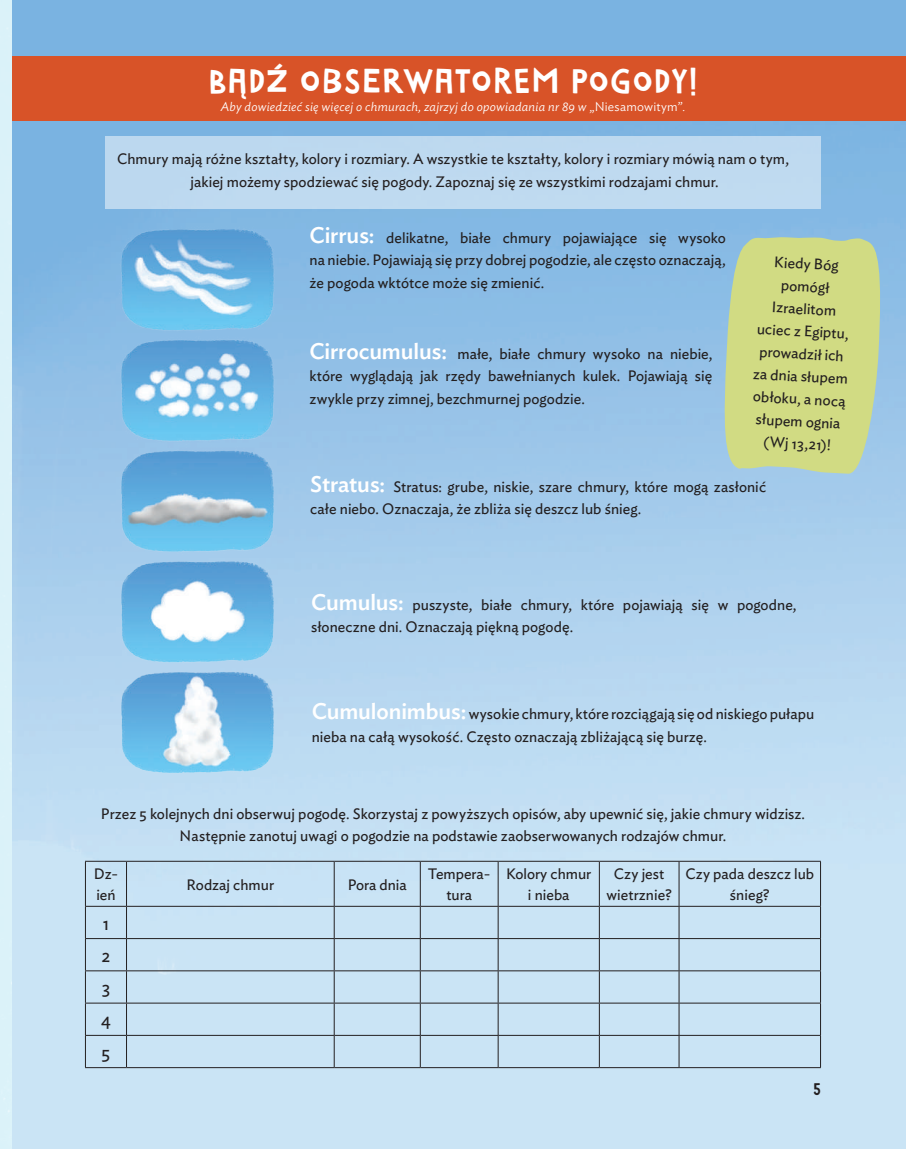
<style>
.page{position:relative;width:906px;height:1149px;background:#fff}
.page>*{position:absolute;margin:0;border:0;box-sizing:border-box;transform-origin:0 0}
.t1{font:36px "Marujo";letter-spacing:.07em;color:#fff}
.t2{font:18px/32.2px "Ideal Sans";color:#231f20;text-align:justify}
.t3{font:18px "Marujo";color:#231f20}
.t4{font:15px/22.5px "Ideal Sans";letter-spacing:.005em;color:#231f20;text-align:center}
.t5{font:italic 300 12.75px "Ideal Sans";letter-spacing:.02em;color:#fff}
.s1{font-style:normal}
.s2{font-weight:500;font-size:22.5px;color:#fff}
</style>
<div class="page">
<img style="left:0;top:0;width:906px;height:1148px">
<img style="left:98px;top:205px;width:210px;height:575px">
<div style="left:105px;top:136px;width:715px;height:72px;background:#bed9f0"></div>
<div style="left:13px;top:56px;width:893px;height:65px;background:#d85328"></div>
<svg style="left:723px;top:237px;width:160px;height:237px;background:#c9d88e"></svg>
<hr style="left:85px;top:860px;width:41px;height:1px;background:#231f20">
<hr style="left:85px;top:861px;width:1px;height:44px;background:#231f20">
<hr style="left:126px;top:860px;width:208px;height:1px;background:#231f20">
<hr style="left:126px;top:861px;width:1px;height:44px;background:#231f20">
<hr style="left:334px;top:860px;width:86px;height:1px;background:#231f20">
<hr style="left:334px;top:861px;width:1px;height:44px;background:#231f20">
<hr style="left:420px;top:860px;width:78px;height:1px;background:#231f20">
<hr style="left:420px;top:861px;width:1px;height:44px;background:#231f20">
<hr style="left:498px;top:860px;width:101px;height:1px;background:#231f20">
<hr style="left:498px;top:861px;width:1px;height:44px;background:#231f20">
<hr style="left:599px;top:860px;width:80px;height:1px;background:#231f20">
<hr style="left:599px;top:861px;width:1px;height:44px;background:#231f20">
<hr style="left:679px;top:860px;width:142px;height:1px;background:#231f20">
<hr style="left:678px;top:861px;width:1px;height:44px;background:#231f20">
<hr style="left:820px;top:861px;width:1px;height:44px;background:#231f20">
<hr style="left:85px;top:905px;width:41px;height:1px;background:#231f20">
<hr style="left:85px;top:906px;width:1px;height:31px;background:#231f20">
<hr style="left:126px;top:905px;width:208px;height:1px;background:#231f20">
<hr style="left:126px;top:906px;width:1px;height:31px;background:#231f20">
<hr style="left:334px;top:905px;width:86px;height:1px;background:#231f20">
<hr style="left:334px;top:906px;width:1px;height:31px;background:#231f20">
<hr style="left:420px;top:905px;width:78px;height:1px;background:#231f20">
<hr style="left:420px;top:906px;width:1px;height:31px;background:#231f20">
<hr style="left:498px;top:905px;width:101px;height:1px;background:#231f20">
<hr style="left:498px;top:906px;width:1px;height:31px;background:#231f20">
<hr style="left:599px;top:905px;width:80px;height:1px;background:#231f20">
<hr style="left:599px;top:906px;width:1px;height:31px;background:#231f20">
<hr style="left:679px;top:905px;width:142px;height:1px;background:#231f20">
<hr style="left:678px;top:906px;width:1px;height:31px;background:#231f20">
<hr style="left:820px;top:906px;width:1px;height:31px;background:#231f20">
<hr style="left:85px;top:937px;width:41px;height:1px;background:#231f20">
<hr style="left:85px;top:938px;width:1px;height:32px;background:#231f20">
<hr style="left:126px;top:937px;width:208px;height:1px;background:#231f20">
<hr style="left:126px;top:938px;width:1px;height:32px;background:#231f20">
<hr style="left:334px;top:937px;width:86px;height:1px;background:#231f20">
<hr style="left:334px;top:938px;width:1px;height:32px;background:#231f20">
<hr style="left:420px;top:937px;width:78px;height:1px;background:#231f20">
<hr style="left:420px;top:938px;width:1px;height:32px;background:#231f20">
<hr style="left:498px;top:937px;width:101px;height:1px;background:#231f20">
<hr style="left:498px;top:938px;width:1px;height:32px;background:#231f20">
<hr style="left:599px;top:937px;width:80px;height:1px;background:#231f20">
<hr style="left:599px;top:938px;width:1px;height:32px;background:#231f20">
<hr style="left:679px;top:937px;width:142px;height:1px;background:#231f20">
<hr style="left:678px;top:938px;width:1px;height:32px;background:#231f20">
<hr style="left:820px;top:938px;width:1px;height:32px;background:#231f20">
<hr style="left:85px;top:970px;width:41px;height:1px;background:#231f20">
<hr style="left:85px;top:970px;width:1px;height:32px;background:#231f20">
<hr style="left:126px;top:970px;width:208px;height:1px;background:#231f20">
<hr style="left:126px;top:970px;width:1px;height:32px;background:#231f20">
<hr style="left:334px;top:970px;width:86px;height:1px;background:#231f20">
<hr style="left:334px;top:970px;width:1px;height:32px;background:#231f20">
<hr style="left:420px;top:970px;width:78px;height:1px;background:#231f20">
<hr style="left:420px;top:970px;width:1px;height:32px;background:#231f20">
<hr style="left:498px;top:970px;width:101px;height:1px;background:#231f20">
<hr style="left:498px;top:970px;width:1px;height:32px;background:#231f20">
<hr style="left:599px;top:970px;width:80px;height:1px;background:#231f20">
<hr style="left:599px;top:970px;width:1px;height:32px;background:#231f20">
<hr style="left:679px;top:970px;width:142px;height:1px;background:#231f20">
<hr style="left:678px;top:970px;width:1px;height:32px;background:#231f20">
<hr style="left:820px;top:970px;width:1px;height:32px;background:#231f20">
<hr style="left:85px;top:1002px;width:41px;height:1px;background:#231f20">
<hr style="left:85px;top:1003px;width:1px;height:31px;background:#231f20">
<hr style="left:126px;top:1002px;width:208px;height:1px;background:#231f20">
<hr style="left:126px;top:1003px;width:1px;height:31px;background:#231f20">
<hr style="left:334px;top:1002px;width:86px;height:1px;background:#231f20">
<hr style="left:334px;top:1003px;width:1px;height:31px;background:#231f20">
<hr style="left:420px;top:1002px;width:78px;height:1px;background:#231f20">
<hr style="left:420px;top:1003px;width:1px;height:31px;background:#231f20">
<hr style="left:498px;top:1002px;width:101px;height:1px;background:#231f20">
<hr style="left:498px;top:1003px;width:1px;height:31px;background:#231f20">
<hr style="left:599px;top:1002px;width:80px;height:1px;background:#231f20">
<hr style="left:599px;top:1003px;width:1px;height:31px;background:#231f20">
<hr style="left:679px;top:1002px;width:142px;height:1px;background:#231f20">
<hr style="left:678px;top:1003px;width:1px;height:31px;background:#231f20">
<hr style="left:820px;top:1003px;width:1px;height:31px;background:#231f20">
<hr style="left:85px;top:1034px;width:41px;height:1px;background:#231f20">
<hr style="left:85px;top:1035px;width:1px;height:31px;background:#231f20">
<hr style="left:126px;top:1034px;width:208px;height:1px;background:#231f20">
<hr style="left:126px;top:1035px;width:1px;height:31px;background:#231f20">
<hr style="left:334px;top:1034px;width:86px;height:1px;background:#231f20">
<hr style="left:334px;top:1035px;width:1px;height:31px;background:#231f20">
<hr style="left:420px;top:1034px;width:78px;height:1px;background:#231f20">
<hr style="left:420px;top:1035px;width:1px;height:31px;background:#231f20">
<hr style="left:498px;top:1034px;width:101px;height:1px;background:#231f20">
<hr style="left:498px;top:1035px;width:1px;height:31px;background:#231f20">
<hr style="left:599px;top:1034px;width:80px;height:1px;background:#231f20">
<hr style="left:599px;top:1035px;width:1px;height:31px;background:#231f20">
<hr style="left:679px;top:1034px;width:142px;height:1px;background:#231f20">
<hr style="left:678px;top:1035px;width:1px;height:31px;background:#231f20">
<hr style="left:820px;top:1035px;width:1px;height:31px;background:#231f20">
<hr style="left:85px;top:1066px;width:41px;height:1px;background:#231f20">
<hr style="left:126px;top:1066px;width:208px;height:1px;background:#231f20">
<hr style="left:334px;top:1066px;width:86px;height:1px;background:#231f20">
<hr style="left:420px;top:1066px;width:78px;height:1px;background:#231f20">
<hr style="left:498px;top:1066px;width:101px;height:1px;background:#231f20">
<hr style="left:599px;top:1066px;width:80px;height:1px;background:#231f20">
<hr style="left:679px;top:1066px;width:142px;height:1px;background:#231f20">
<h1 class="t1" style="left:209px;top:59px;width:401px">BĄDŹ OBSERWATORE M POGODY</h1>
<h1 class="t1" style="left:689px;top:59px;width:9px">!</h1>
<p class="t5" style="left:221px;top:96px;width:466px">Aby dowiedzieć się więcej o chmurach, zajrzyj do opowiadania nr 89 w <span class="s1">„Niesamowitym”.</span></p>
<p class="t4" style="left:117px;top:146px;width:673px">Chmury mają różne kształty, kolory i rozmiary. A wszystkie te kształty, kolory i rozmiary mówią nam o tym, jakiej możemy spodziewać się pogody. Zapoznaj się ze wszystkimi rodzajami chmur.</p>
<p class="t4" style="left:309px;top:225px;width:418px;text-align:justify"><span class="s2">Cirrus:</span> delikatne, białe chmury pojawiające się wysoko na niebie. Pojawiają się przy dobrej pogodzie, ale często oznaczają, że pogoda wktótce może się zmienić.</p>
<p class="t4" style="left:309px;top:341px;width:404px;text-align:justify"><span class="s2">Cirrocumulus:</span> małe, białe chmury wysoko na niebie, które wyglądają jak rzędy bawełnianych kulek. Pojawiają się zwykle przy zimnej, bezchmurnej pogodzie.</p>
<p class="t4" style="left:759px;top:249px;width:97px;rotate:3deg">Kiedy Bóg pomógł<br>Izraelitom uciec z Egiptu, prowadził ich za dnia słupem obłoku, a nocą słupem ognia (Wj 13,21)!</p>
<p class="t4" style="left:310px;top:474px;width:457px;text-align:left"><span class="s2">Stratus:</span> Stratus: grube, niskie, szare chmury, które mogą zasłonić całe niebo. Oznaczaja, że zbliża się deszcz lub śnieg.</p>
<p class="t4" style="left:311px;top:592px;width:487px;text-align:left"><span class="s2">Cumulus:</span> puszyste, białe chmury, które pojawiają się w pogodne, słoneczne dni. Oznaczają piękną pogodę.</p>
<p class="t4" style="left:312px;top:701px;width:504px;text-align:left"><span class="s2">Cumulonimbus:</span> wysokie chmury, które rozciągają się od niskiego pułapu nieba na całą wysokość. Często oznaczają zbliżającą się burzę.</p>
<p class="t4" style="left:101px;top:801px;width:705px">Przez 5 kolejnych dni obserwuj pogodę. Skorzystaj z powyższych opisów, aby upewnić się, jakie chmury widzisz.<br>Następnie zanotuj uwagi o pogodzie na podstawie zaobserwowanych rodzajów chmur.</p>
<p class="t4" style="left:94px;top:862px;width:26px;line-height:21px;text-align:left">Dz&shy;ień</p>
<p class="t4" style="left:187px;top:871px;width:89px">Rodzaj chmur</p>
<p class="t4" style="left:348px;top:871px;width:61px">Pora dnia</p>
<p class="t4" style="left:428px;top:862px;width:64px;line-height:21px">Tempera&shy;tura</p>
<p class="t4" style="left:506px;top:862px;width:87px;line-height:21px">Kolory chmur i nieba</p>
<p class="t4" style="left:606px;top:862px;width:67px;line-height:21px">Czy jest wietrznie?</p>
<p class="t4" style="left:685px;top:862px;width:130px;line-height:21px">Czy pada deszcz lub śnieg?</p>
<p class="t2" style="left:101px;top:905px;width:11px">1<br>2<br>3<br>4<br>5</p>
<p class="t3" style="left:813px;top:1078px;width:9px">5</p>
</div>
